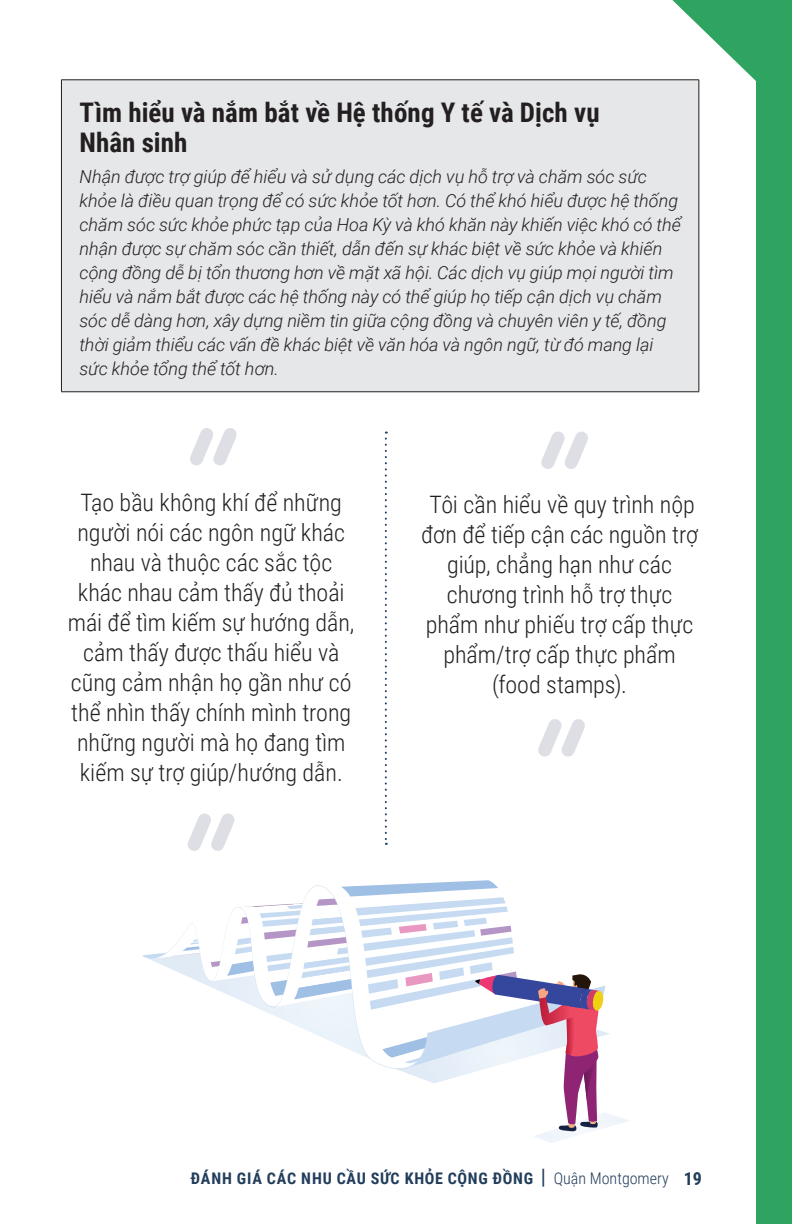
<style>
.page{position:relative;width:792px;height:1224px;background:#fff}
.page>*{position:absolute;margin:0;border:0;box-sizing:border-box;transform-origin:0 0}
.title{font:700 27px/30px "Roboto Condensed";letter-spacing:.005em;color:#231f20}
.pullquote_STYL03{font:300 24px/30px "Roboto Condensed";color:#231f20;text-align:center}
.description_text{font:italic 300 18px/24px "Roboto";color:#231f20}
.t1{font:700 16px "Roboto Condensed";letter-spacing:.055em;color:#213d5b}
.s1{font-weight:400;font-size:21.2px}
.s2{font-weight:300}
.s3{font-size:18px}
</style>
<div class="page">
<div style="left:756px;top:0;width:36px;height:1224px;background:#2fa460"></div>
<svg style="left:672px;top:0;width:84px;height:81px"></svg>
<div style="left:61px;top:80px;width:638px;height:312px;background:#e6e7e9"></div>
<hr style="left:61px;top:79px;width:638px;height:1px;background:#231f20">
<hr style="left:61px;top:80px;width:1px;height:312px;background:#231f20">
<hr style="left:699px;top:80px;width:1px;height:312px;background:#231f20">
<hr style="left:61px;top:391px;width:638px;height:1px;background:#231f20">
<svg style="left:190px;top:428px;width:47px;height:38px"></svg>
<svg style="left:541px;top:431px;width:47px;height:38px"></svg>
<svg style="left:188px;top:813px;width:47px;height:38px"></svg>
<svg style="left:538px;top:719px;width:47px;height:38px"></svg>
<svg style="left:385px;top:432px;width:2px;height:413px"></svg>
<svg style="left:142px;top:880px;width:487px;height:263px"></svg>
<p class="title" style="left:79px;top:96px;width:522px">Tìm hiểu và nắm bắt về Hệ thống Y tế và Dịch vụ<br>Nhân sinh</p>
<p class="description_text" style="left:79px;top:164px;width:603px">Nhận được trợ giúp để hiểu và sử dụng các dịch vụ hỗ trợ và chăm sóc sức khỏe là điều quan trọng để có sức khỏe tốt hơn. Có thể khó hiểu được hệ thống chăm sóc sức khỏe phức tạp của Hoa Kỳ và khó khăn này khiến việc khó có thể nhận được sự chăm sóc cần thiết, dẫn đến sự khác biệt về sức khỏe và khiến cộng đồng dễ bị tổn thương hơn về mặt xã hội. Các dịch vụ giúp mọi người tìm hiểu và nắm bắt được các hệ thống này có thể giúp họ tiếp cận dịch vụ chăm sóc dễ dàng hơn, xây dựng niềm tin giữa cộng đồng và chuyên viên y tế, đồng thời giảm thiểu các vấn đề khác biệt về văn hóa và ngôn ngữ, từ đó mang lại sức khỏe tổng thể tốt hơn.</p>
<p class="pullquote_STYL03" style="left:68px;top:487px;width:288px">Tạo bầu không khí để những người nói các ngôn ngữ khác nhau và thuộc các sắc tộc khác nhau cảm thấy đủ thoải mái để tìm kiếm sự hướng dẫn, cảm thấy được thấu hiểu và cũng cảm nhận họ gần như có thể nhìn thấy chính mình trong những người mà họ đang tìm kiếm sự trợ giúp/hướng dẫn.</p>
<p class="pullquote_STYL03" style="left:421px;top:489px;width:278px">Tôi cần hiểu về quy trình nộp đơn để tiếp cận các nguồn trợ giúp, chẳng hạn như các chương trình hỗ trợ thực phẩm như phiếu trợ cấp thực phẩm/trợ cấp thực phẩm (food stamps).</p>
<p class="t1" style="left:191px;top:1168px;width:513px">ĐÁNH GIÁ CÁC NHU CẦU SỨC KHỎE CỘNG ĐỒNG <span class="s1">|</span> <span class="s2">Quận Montgomery</span> <span class="s3">19</span></p>
</div>
